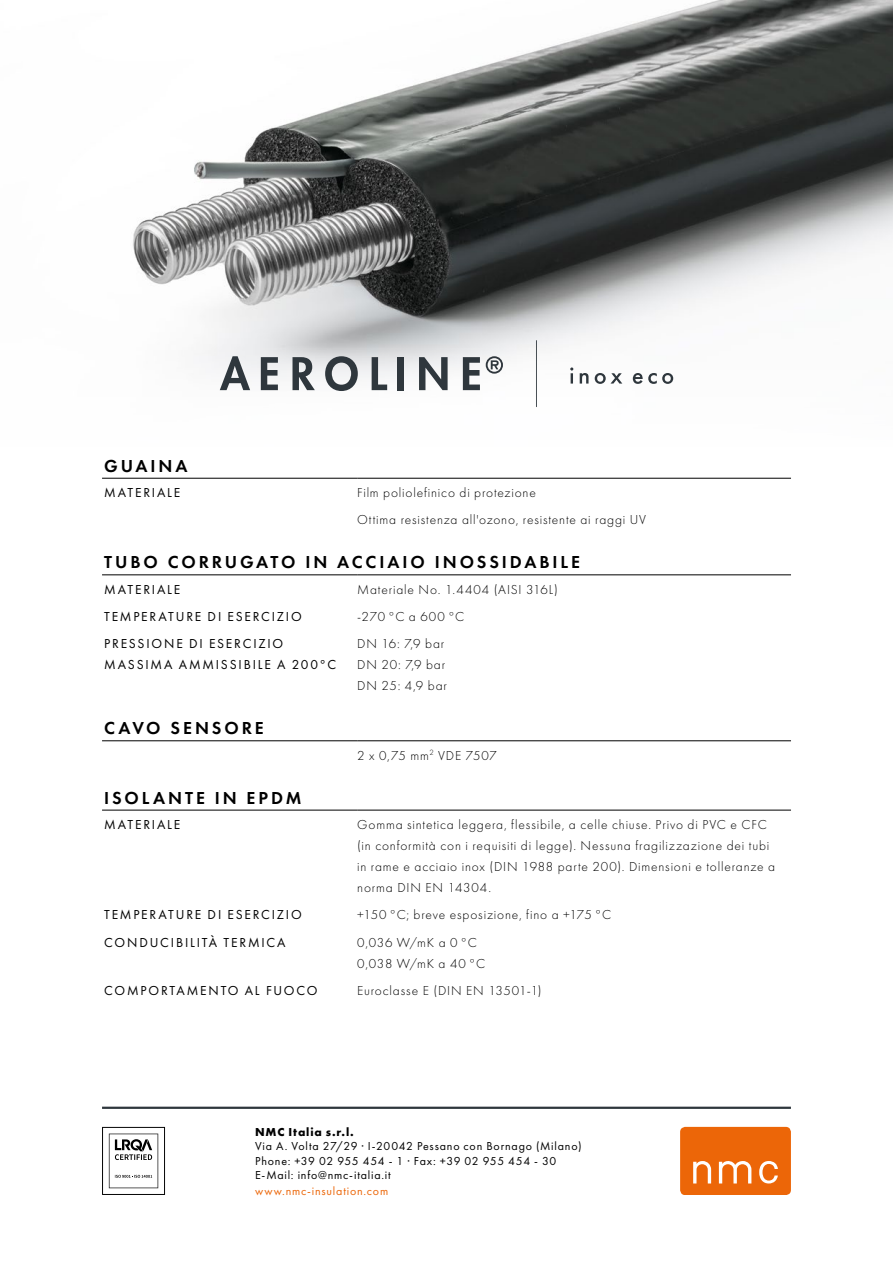
<style>
.page{position:relative;width:893px;height:1263px;background:#fff}
.page>*{position:absolute;margin:0;border:0;box-sizing:border-box;transform-origin:0 0}
.t1{font:600 18px "Futura PT";letter-spacing:.16em;color:#000}
.t2{font:300 13.5px/21px "Futura PT";letter-spacing:.06em;color:#000}
.t3{font:13.5px/21px "Futura PT";letter-spacing:.13em;color:#000}
.t4{font:12px/14.4px "Futura PT";letter-spacing:.065em;color:#000}
.t5{font:12px "Futura PT";letter-spacing:.065em;color:#ec6608}
.t6{font:700 12px "Futura PT";letter-spacing:.075em;color:#000}
</style>
<div class="page">
<svg style="left:102px;top:1127px;width:63px;height:68px"></svg>
<div style="left:680px;top:1127px;width:111px;height:68px;background:#ec6608;border-radius:5px"></div>
<svg style="left:693px;top:1161px;width:85px;height:22px"></svg>
<hr style="left:102px;top:1107px;width:689px;height:2px;background:#2f373d">
<img style="left:133px;top:0;width:760px;height:391px">
<svg style="left:220px;top:356px;width:30px;height:34px"></svg>
<svg style="left:261px;top:357px;width:17px;height:33px"></svg>
<svg style="left:292px;top:357px;width:23px;height:33px"></svg>
<svg style="left:325px;top:356px;width:33px;height:35px"></svg>
<svg style="left:372px;top:357px;width:15px;height:33px"></svg>
<div style="left:397px;top:357px;width:7px;height:33px;background:#2f373d"></div>
<svg style="left:419px;top:357px;width:29px;height:33px"></svg>
<svg style="left:463px;top:357px;width:17px;height:33px"></svg>
<svg style="left:486px;top:356px;width:17px;height:18px"></svg>
<hr style="left:536px;top:340px;width:1px;height:67px;background:#2f373d">
<svg style="left:570px;top:367px;width:3px;height:17px"></svg>
<svg style="left:580px;top:373px;width:8px;height:11px"></svg>
<svg style="left:595px;top:373px;width:27px;height:11px"></svg>
<svg style="left:633px;top:373px;width:40px;height:11px"></svg>
<hr style="left:102px;top:478px;width:255px;height:1px;background:#000">
<hr style="left:357px;top:478px;width:434px;height:1px;background:#000">
<hr style="left:102px;top:574px;width:255px;height:1px;background:#000">
<hr style="left:357px;top:574px;width:434px;height:1px;background:#000">
<hr style="left:102px;top:740px;width:255px;height:1px;background:#000">
<hr style="left:357px;top:740px;width:434px;height:1px;background:#000">
<hr style="left:102px;top:810px;width:255px;height:1px;background:#000">
<hr style="left:357px;top:810px;width:434px;height:1px;background:#000">
<h1 class="t1" style="left:104px;top:454px;width:85px">GUAINA</h1>
<p class="t3" style="left:104px;top:482px;width:78px">MATERIALE</p>
<p class="t2" style="left:357px;top:479px;width:290px;line-height:27.3px">Film poliolefinico di protezione<br>Ottima resistenza all'ozono, resistente ai raggi UV</p>
<h1 class="t1" style="left:104px;top:551px;width:477px">TUBO CORRUGATO IN ACCIAIO INOSSIDABILE</h1>
<p class="t3" style="left:104px;top:579px;width:78px">MATERIALE</p>
<p class="t2" style="left:357px;top:579px;width:202px">Materiale No. 1.4404 (AISI 316L)</p>
<p class="t3" style="left:104px;top:606px;width:199px">TEMPERATURE DI ESERCIZIO</p>
<p class="t2" style="left:357px;top:606px;width:109px">-270 °C a 600 °C</p>
<p class="t3" style="left:104px;top:633px;width:233px">PRESSIONE DI ESERCIZIO<br>MASSIMA AMMISSIBILE A 200°C</p>
<p class="t2" style="left:357px;top:633px;width:91px">DN 16: 7,9 bar<br>DN 20: 7,9 bar<br>DN 25: 4,9 bar</p>
<h1 class="t1" style="left:104px;top:717px;width:161px">CAVO SENSORE</h1>
<p class="t2" style="left:357px;top:745px;width:141px">2 x 0,75 mm<sup>2</sup> VDE 7507</p>
<h1 class="t1" style="left:104px;top:786px;width:199px">ISOLANTE IN EPDM</h1>
<p class="t3" style="left:104px;top:814px;width:78px">MATERIALE</p>
<p class="t2" style="left:357px;top:814px;width:420px">Gomma sintetica leggera, flessibile, a celle chiuse. Privo di PVC e CFC (in conformità con i requisiti di legge). Nessuna fragilizzazione dei tubi in rame e acciaio inox (DIN 1988 parte 200). Dimensioni e tolleranze a norma DIN EN 14304.</p>
<p class="t3" style="left:104px;top:904px;width:199px">TEMPERATURE DI ESERCIZIO</p>
<p class="t2" style="left:357px;top:904px;width:255px">+150 °C; breve esposizione, fino a +175 °C</p>
<p class="t3" style="left:104px;top:931px;width:183px">CONDUCIBILITÀ TERMICA</p>
<p class="t2" style="left:357px;top:932px;width:129px">0,036 W/mK a 0 °C<br>0,038 W/mK a 40 °C</p>
<p class="t3" style="left:104px;top:980px;width:215px">COMPORTAMENTO AL FUOCO</p>
<p class="t2" style="left:357px;top:980px;width:186px">Euroclasse E (DIN EN 13501-1)</p>
<p class="t6" style="left:255px;top:1124px;width:100px">NMC Italia s.r.l.</p>
<p class="t4" style="left:255px;top:1139px;width:328px">Via A. Volta 27/29 · I-20042 Pessano con Bornago (Milano)<br>Phone: +39 02 955 454 - 1 · Fax: +39 02 955 454 - 30<br>E-Mail: info@nmc-italia.it</p>
<p class="t5" style="left:255px;top:1184px;width:135px">www.nmc-insulation.com</p>
</div>
